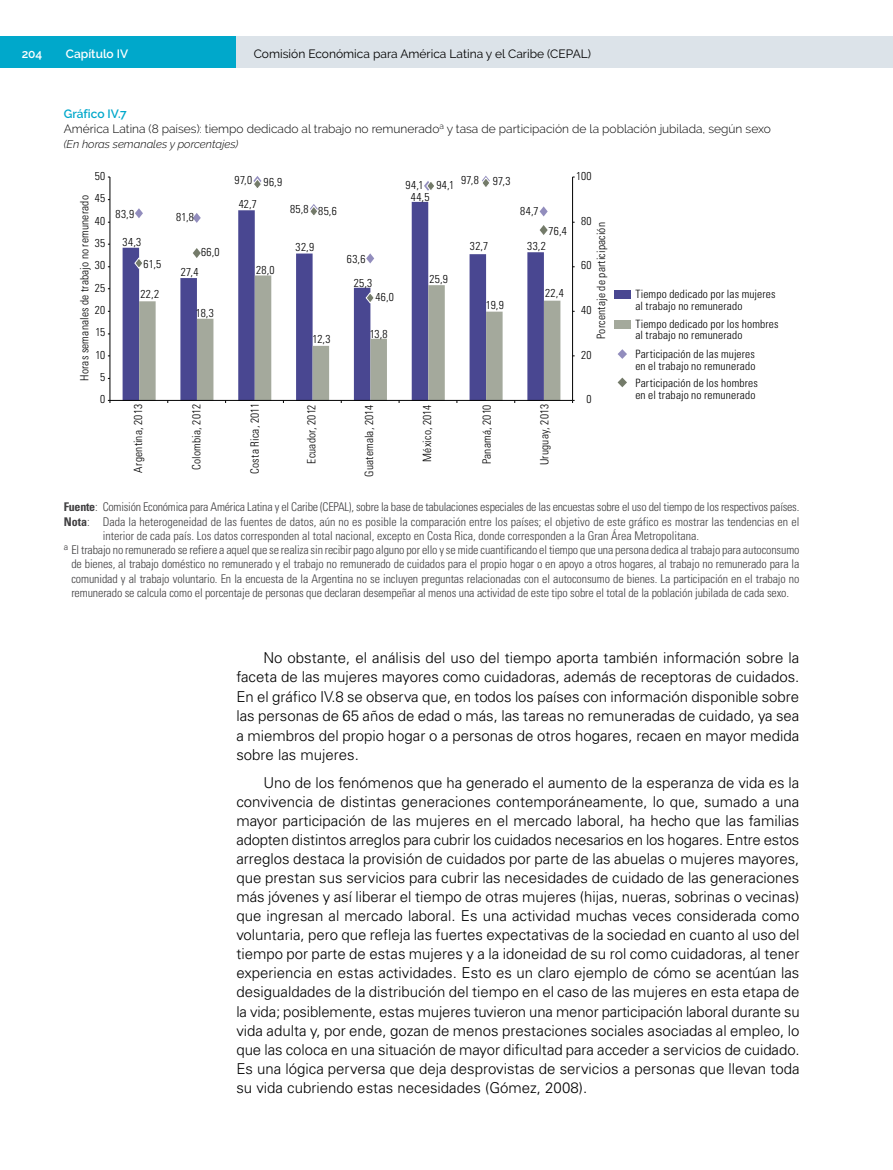
<style>
.page{position:relative;width:893px;height:1170px;background:#fff}
.page>*{position:absolute;margin:0;border:0;box-sizing:border-box;transform-origin:0 0}
.t1{font:300 15px/19px "Univers LT Std";color:#000;text-align:justify}
.t2{font:300 condensed 12px "Univers LT Std";letter-spacing:-.01em;color:#414042}
.t3{font:300 12px/15px "Raleway";color:#000}
.t4{font:12px "Raleway";color:#000}
.t5{font:600 12px "Raleway";color:#fff}
.t6{font:11.4px/11.4px "Univers LT Std Light Cn 88";letter-spacing:.015em;color:#000}
.t7{font:italic 300 11.25px "Raleway";color:#000}
.s1{font-weight:600;color:#00a8cb}
.s2{font-weight:700}
</style>
<div class="page">
<div style="left:0;top:36px;width:237px;height:32px;background:#00a8cb"></div>
<div style="left:236px;top:36px;width:657px;height:32px;background:#dce3e9"></div>
<svg style="left:123px;top:202px;width:421px;height:198px"></svg>
<svg style="left:139px;top:275px;width:421px;height:125px"></svg>
<hr style="left:572px;top:177px;width:1px;height:223px;background:#000">
<hr style="left:110px;top:177px;width:1px;height:223px;background:#000">
<hr style="left:110px;top:400px;width:463px;height:1px;background:#000">
<svg style="left:135px;top:208px;width:8px;height:10px"></svg>
<svg style="left:193px;top:213px;width:8px;height:10px"></svg>
<svg style="left:366px;top:253px;width:8px;height:10px"></svg>
<svg style="left:540px;top:206px;width:8px;height:10px"></svg>
<svg style="left:134px;top:257px;width:10px;height:12px"></svg>
<svg style="left:193px;top:248px;width:8px;height:10px"></svg>
<svg style="left:253px;top:176px;width:9px;height:12px"></svg>
<svg style="left:309px;top:204px;width:10px;height:13px"></svg>
<svg style="left:365px;top:292px;width:10px;height:12px"></svg>
<svg style="left:424px;top:181px;width:10px;height:10px"></svg>
<svg style="left:482px;top:176px;width:8px;height:11px"></svg>
<svg style="left:540px;top:225px;width:8px;height:10px"></svg>
<div style="left:614px;top:291px;width:16px;height:8px;background:#494791"></div>
<div style="left:614px;top:320px;width:16px;height:8px;background:#a4a99c"></div>
<svg style="left:618px;top:349px;width:9px;height:10px"></svg>
<svg style="left:618px;top:377px;width:9px;height:10px"></svg>
<p class="t5" style="left:22px;top:47px;width:22px">204</p>
<p class="t5" style="left:66px;top:47px;width:64px">Capítulo IV</p>
<p class="t4" style="left:254px;top:47px;width:339px">Comisión Económica para América Latina y el Caribe (CEPAL)</p>
<p class="t3" style="left:64px;top:106px;width:709px"><span class="s1">Gráfico IV.7<br></span>América Latina (8 países): tiempo dedicado al trabajo no remunerado<sup>a</sup> y tasa de participación de la población jubilada, según sexo</p>
<p class="t7" style="left:64px;top:137px;width:176px">(En horas semanales y porcentajes)</p>
<p class="t6" style="left:95px;top:170px;width:12px">50</p>
<p class="t6" style="left:235px;top:174px;width:19px">97,0</p>
<p class="t6" style="left:264px;top:176px;width:20px">96,9</p>
<p class="t6" style="left:406px;top:179px;width:19px">94,1</p>
<p class="t6" style="left:461px;top:174px;width:19px">97,8</p>
<p class="t6" style="left:436px;top:179px;width:19px">94,1</p>
<p class="t6" style="left:493px;top:175px;width:19px">97,3</p>
<p class="t6" style="left:576px;top:170px;width:17px">100</p>
<p class="t6" style="left:95px;top:192px;width:12px">45</p>
<p class="t6" style="left:79px;top:381px;width:187px;rotate:-90deg">Horas semanales de trabajo no remunerado</p>
<p class="t6" style="left:95px;top:215px;width:12px">40</p>
<p class="t6" style="left:95px;top:237px;width:12px">35</p>
<p class="t6" style="left:95px;top:259px;width:12px">30</p>
<p class="t6" style="left:95px;top:282px;width:12px">25</p>
<p class="t6" style="left:95px;top:304px;width:12px">20</p>
<p class="t6" style="left:96px;top:326px;width:11px">15</p>
<p class="t6" style="left:95px;top:349px;width:11px">10</p>
<p class="t6" style="left:100px;top:371px;width:7px">5</p>
<p class="t6" style="left:116px;top:208px;width:20px">83,9</p>
<p class="t6" style="left:176px;top:211px;width:19px">81,8</p>
<p class="t6" style="left:123px;top:236px;width:20px">34,3</p>
<p class="t6" style="left:201px;top:246px;width:20px">66,0</p>
<p class="t6" style="left:144px;top:258px;width:19px">61,5</p>
<p class="t6" style="left:140px;top:289px;width:20px">22,2</p>
<p class="t6" style="left:181px;top:267px;width:19px">27,4</p>
<p class="t6" style="left:196px;top:307px;width:20px">18,3</p>
<p class="t6" style="left:239px;top:198px;width:20px">42,7</p>
<p class="t6" style="left:256px;top:264px;width:20px">28,0</p>
<p class="t6" style="left:290px;top:203px;width:20px">85,8</p>
<p class="t6" style="left:318px;top:205px;width:20px">85,6</p>
<p class="t6" style="left:296px;top:241px;width:20px">32,9</p>
<p class="t6" style="left:347px;top:253px;width:20px">63,6</p>
<p class="t6" style="left:354px;top:277px;width:20px">25,3</p>
<p class="t6" style="left:375px;top:291px;width:20px">46,0</p>
<p class="t6" style="left:313px;top:333px;width:20px">12,3</p>
<p class="t6" style="left:370px;top:328px;width:19px">13,8</p>
<p class="t6" style="left:411px;top:192px;width:20px">44,5</p>
<p class="t6" style="left:429px;top:273px;width:20px">25,9</p>
<p class="t6" style="left:520px;top:205px;width:20px">84,7</p>
<p class="t6" style="left:549px;top:225px;width:20px">76,4</p>
<p class="t6" style="left:470px;top:240px;width:20px">32,7</p>
<p class="t6" style="left:527px;top:240px;width:20px">33,2</p>
<p class="t6" style="left:486px;top:299px;width:19px">19,9</p>
<p class="t6" style="left:545px;top:287px;width:20px">22,4</p>
<p class="t6" style="left:581px;top:215px;width:12px">80</p>
<p class="t6" style="left:595px;top:339px;width:118px;rotate:-90deg">Porcentaje de participación</p>
<p class="t6" style="left:581px;top:259px;width:12px">60</p>
<p class="t6" style="left:581px;top:304px;width:12px">40</p>
<p class="t6" style="left:581px;top:349px;width:12px">20</p>
<p class="t6" style="left:100px;top:393px;width:7px">0</p>
<p class="t6" style="left:132px;top:472px;width:70px;rotate:-90deg">Argentina, 2013</p>
<p class="t6" style="left:191px;top:470px;width:67px;rotate:-90deg">Colombia, 2012</p>
<p class="t6" style="left:249px;top:474px;width:72px;rotate:-90deg">Costa Rica, 2011</p>
<p class="t6" style="left:306px;top:464px;width:61px;rotate:-90deg">Ecuador, 2012</p>
<p class="t6" style="left:363px;top:477px;width:74px;rotate:-90deg">Guatemala, 2014</p>
<p class="t6" style="left:422px;top:462px;width:59px;rotate:-90deg">México, 2014</p>
<p class="t6" style="left:481px;top:464px;width:61px;rotate:-90deg">Panamá, 2010</p>
<p class="t6" style="left:539px;top:465px;width:62px;rotate:-90deg">Uruguay, 2013</p>
<p class="t6" style="left:587px;top:393px;width:7px">0</p>
<p class="t6" style="left:635px;top:289px;width:142px">Tiempo dedicado por las mujeres al trabajo no remunerado</p>
<p class="t6" style="left:635px;top:318px;width:145px">Tiempo dedicado por los hombres al trabajo no remunerado</p>
<p class="t6" style="left:635px;top:348px;width:122px">Participación de las mujeres en el trabajo no remunerado</p>
<p class="t6" style="left:635px;top:378px;width:124px">Participación de los hombres en el trabajo no remunerado</p>
<p class="t2" style="left:64px;top:500px;width:737px"><span class="s2">Fuente</span>: Comisión Económica para América Latina y el Caribe (CEPAL), sobre la base de tabulaciones especiales de las encuestas sobre el uso del tiempo de los respectivos países.</p>
<p class="t2" style="left:64px;top:514px;width:737px"><span class="s2">Nota</span>: Dada la heterogeneidad de las fuentes de datos, aún no es posible la comparación entre los países; el objetivo de este gráfico es mostrar las tendencias en el</p>
<p class="t2" style="left:103px;top:528px;width:598px">interior de cada país. Los datos corresponden al total nacional, excepto en Costa Rica, donde corresponden a la Gran Área Metropolitana.</p>
<p class="t2" style="left:64px;top:542px;width:737px"><sup>a</sup> El trabajo no remunerado se refiere a aquel que se realiza sin recibir pago alguno por ello y se mide cuantificando el tiempo que una persona dedica al trabajo para autoconsumo</p>
<p class="t2" style="left:71px;top:557px;width:729px">de bienes, al trabajo doméstico no remunerado y el trabajo no remunerado de cuidados para el propio hogar o en apoyo a otros hogares, al trabajo no remunerado para la</p>
<p class="t2" style="left:71px;top:571px;width:729px">comunidad y al trabajo voluntario. En la encuesta de la Argentina no se incluyen preguntas relacionadas con el autoconsumo de bienes. La participación en el trabajo no</p>
<p class="t2" style="left:71px;top:585px;width:719px">remunerado se calcula como el porcentaje de personas que declaran desempeñar al menos una actividad de este tipo sobre el total de la población jubilada de cada sexo.</p>
<p class="t1" style="left:236px;top:647px;width:565px;line-height:19.5px;text-indent:27px">No obstante, el análisis del uso del tiempo aporta también información sobre la faceta de las mujeres mayores como cuidadoras, además de receptoras de cuidados.<br>En el gráfico IV.8 se observa que, en todos los países con información disponible sobre las personas de 65 años de edad o más, las tareas no remuneradas de cuidado, ya sea a miembros del propio hogar o a personas de otros hogares, recaen en mayor medida sobre las mujeres.</p>
<p class="t1" style="left:236px;top:772px;width:565px;text-indent:27px">Uno de los fenómenos que ha generado el aumento de la esperanza de vida es la convivencia de distintas generaciones contemporáneamente, lo que, sumado a una mayor participación de las mujeres en el mercado laboral, ha hecho que las familias adopten distintos arreglos para cubrir los cuidados necesarios en los hogares. Entre estos arreglos destaca la provisión de cuidados por parte de las abuelas o mujeres mayores, que prestan sus servicios para cubrir las necesidades de cuidado de las generaciones más jóvenes y así liberar el tiempo de otras mujeres (hijas, nueras, sobrinas o vecinas) que ingresan al mercado laboral. Es una actividad muchas veces considerada como voluntaria, pero que refleja las fuertes expectativas de la sociedad en cuanto al uso del tiempo por parte de estas mujeres y a la idoneidad de su rol como cuidadoras, al tener experiencia en estas actividades. Esto es un claro ejemplo de cómo se acentúan las desigualdades de la distribución del tiempo en el caso de las mujeres en esta etapa de la vida; posiblemente, estas mujeres tuvieron una menor participación laboral durante su vida adulta y, por ende, gozan de menos prestaciones sociales asociadas al empleo, lo que las coloca en una situación de mayor dificultad para acceder a servicios de cuidado.<br>Es una lógica perversa que deja desprovistas de servicios a personas que llevan toda su vida cubriendo estas necesidades (Gómez, 2008).</p>
</div>
